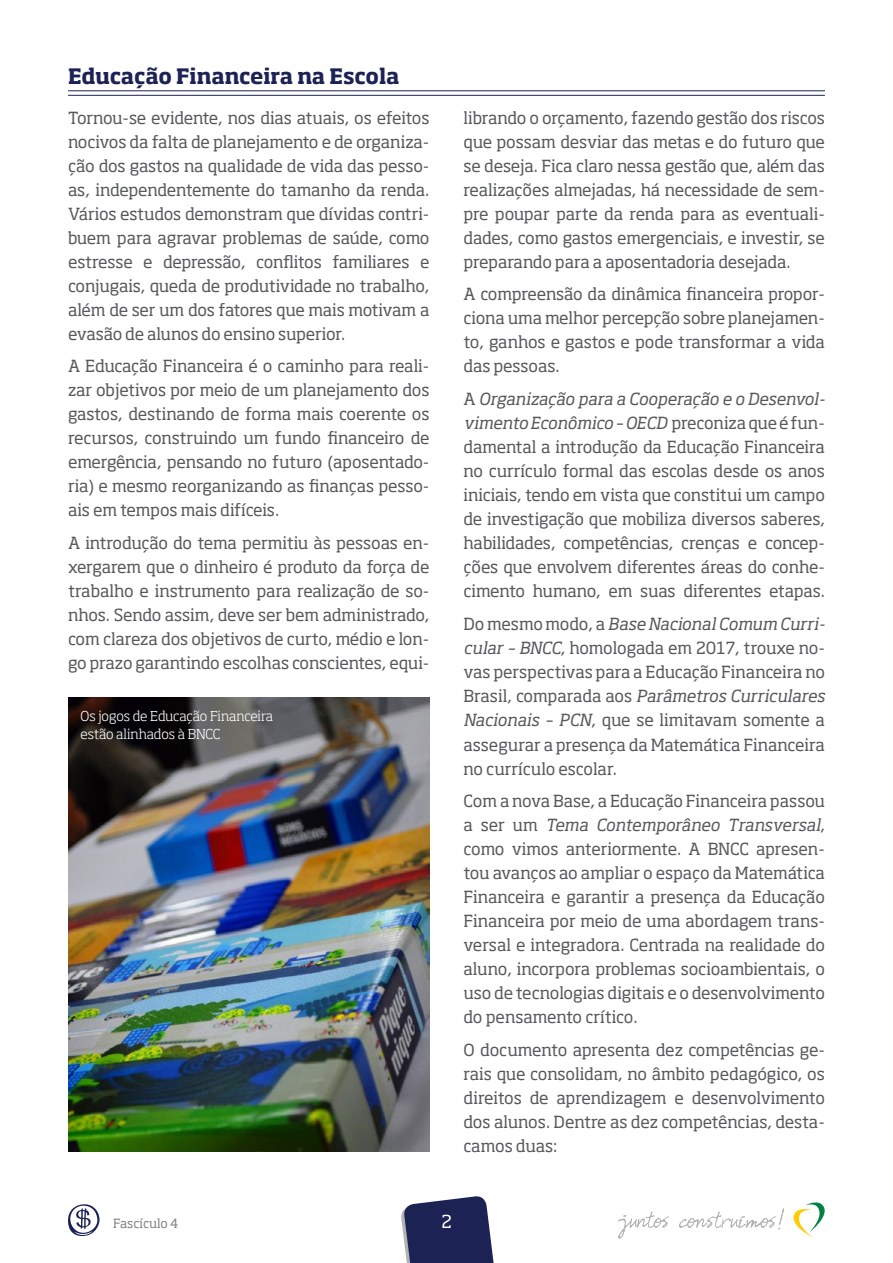
<style>
.page{position:relative;width:893px;height:1263px;background:#fff}
.page>*{position:absolute;margin:0;border:0;box-sizing:border-box;transform-origin:0 0}
.t1{font:700 21px "Soho Std";letter-spacing:-.005em;color:#1d2254}
.t2{font:17.7px "Soho Std";color:#fff}
.t3{font:16.5px/24px "Soho Std";letter-spacing:-.015em;color:#58595b;text-align:justify}
.t4{font:300 13.5px/18px "Soho Std";letter-spacing:-.01em;color:#fff}
.t5{font:12.6px "Soho Std";letter-spacing:-.01em;color:#808285}
.s1{font-style:italic}
</style>
<div class="page">
<svg style="left:401px;top:1196px;width:93px;height:67px;background:#40446e"></svg>
<svg style="left:793px;top:1202px;width:32px;height:35px"></svg>
<svg style="left:618px;top:1208px;width:166px;height:30px"></svg>
<svg style="left:68px;top:1204px;width:32px;height:32px"></svg>
<hr style="left:68px;top:90px;width:757px;height:1px;background:#1d2254">
<hr style="left:68px;top:95px;width:757px;height:1px;background:#1d2254">
<img style="left:68px;top:697px;width:361px;height:455px">
<p class="t1" style="left:68px;top:63px;width:333px">Educação Financeira na Escola</p>
<p class="t3" style="left:68px;top:105px;width:363px">Tornou-se evidente, nos dias atuais, os efeitos nocivos da falta de planejamento e de organiza&shy;ção dos gastos na qualidade de vida das pesso&shy;as, independentemente do tamanho da renda.<br>Vários estudos demonstram que dívidas contri&shy;buem para agravar problemas de saúde, como estresse e depressão, conflitos familiares e conjugais, queda de produtividade no trabalho, além de ser um dos fatores que mais motivam a evasão de alunos do ensino superior.</p>
<p class="t3" style="left:68px;top:354px;width:363px">A Educação Financeira é o caminho para reali&shy;zar objetivos por meio de um planejamento dos gastos, destinando de forma mais coerente os recursos, construindo um fundo financeiro de emergência, pensando no futuro (aposentado&shy;ria) e mesmo reorganizando as finanças pesso&shy;ais em tempos mais difíceis.</p>
<p class="t3" style="left:68px;top:531px;width:363px">A introdução do tema permitiu às pessoas en&shy;xergarem que o dinheiro é produto da força de trabalho e instrumento para realização de so&shy;nhos. Sendo assim, deve ser bem administrado, com clareza dos objetivos de curto, médio e lon&shy;go prazo garantindo escolhas conscientes, equi-</p>
<p class="t4" style="left:81px;top:707px;width:194px">Os jogos de Educação Financeira estão alinhados à BNCC</p>
<p class="t3" style="left:463px;top:106px;width:363px">librando o orçamento, fazendo gestão dos riscos que possam desviar das metas e do futuro que se deseja. Fica claro nessa gestão que, além das realizações almejadas, há necessidade de sem&shy;pre poupar parte da renda para as eventuali&shy;dades, como gastos emergenciais, e investir, se preparando para a aposentadoria desejada.</p>
<p class="t3" style="left:463px;top:282px;width:363px">A compreensão da dinâmica financeira propor&shy;ciona uma melhor percepção sobre planejamen&shy;to, ganhos e gastos e pode transformar a vida das pessoas.</p>
<p class="t3" style="left:463px;top:387px;width:363px">A <span class="s1">Organização para a Cooperação e o Desenvol&shy;vimento Econômico – OECD</span> preconiza que é fun&shy;damental a introdução da Educação Financeira no currículo formal das escolas desde os anos iniciais, tendo em vista que constitui um campo de investigação que mobiliza diversos saberes, habilidades, competências, crenças e concep&shy;ções que envolvem diferentes áreas do conhe&shy;cimento humano, em suas diferentes etapas.</p>
<p class="t3" style="left:463px;top:612px;width:363px">Do mesmo modo, a <span class="s1">Base Nacional Comum Curri&shy;cular – BNCC</span>, homologada em 2017, trouxe no&shy;vas perspectivas para a Educação Financeira no Brasil, comparada aos <span class="s1">Parâmetros Curriculares Nacionais – PCN</span>, que se limitavam somente a assegurar a presença da Matemática Financeira no currículo escolar.</p>
<p class="t3" style="left:463px;top:789px;width:363px">Com a nova Base, a Educação Financeira passou a ser um <span class="s1">Tema Contemporâneo Transversal</span>, como vimos anteriormente. A BNCC apresen&shy;tou avanços ao ampliar o espaço da Matemática Financeira e garantir a presença da Educação Financeira por meio de uma abordagem trans&shy;versal e integradora. Centrada na realidade do aluno, incorpora problemas socioambientais, o uso de tecnologias digitais e o desenvolvimento do pensamento crítico.</p>
<p class="t3" style="left:463px;top:1037px;width:363px">O documento apresenta dez competências ge&shy;rais que consolidam, no âmbito pedagógico, os direitos de aprendizagem e desenvolvimento dos alunos. Dentre as dez competências, desta&shy;camos duas:</p>
<p class="t5" style="left:113px;top:1215px;width:67px">Fascículo 4</p>
<p class="t2" style="left:441px;top:1210px;width:12px">2</p>
</div>
